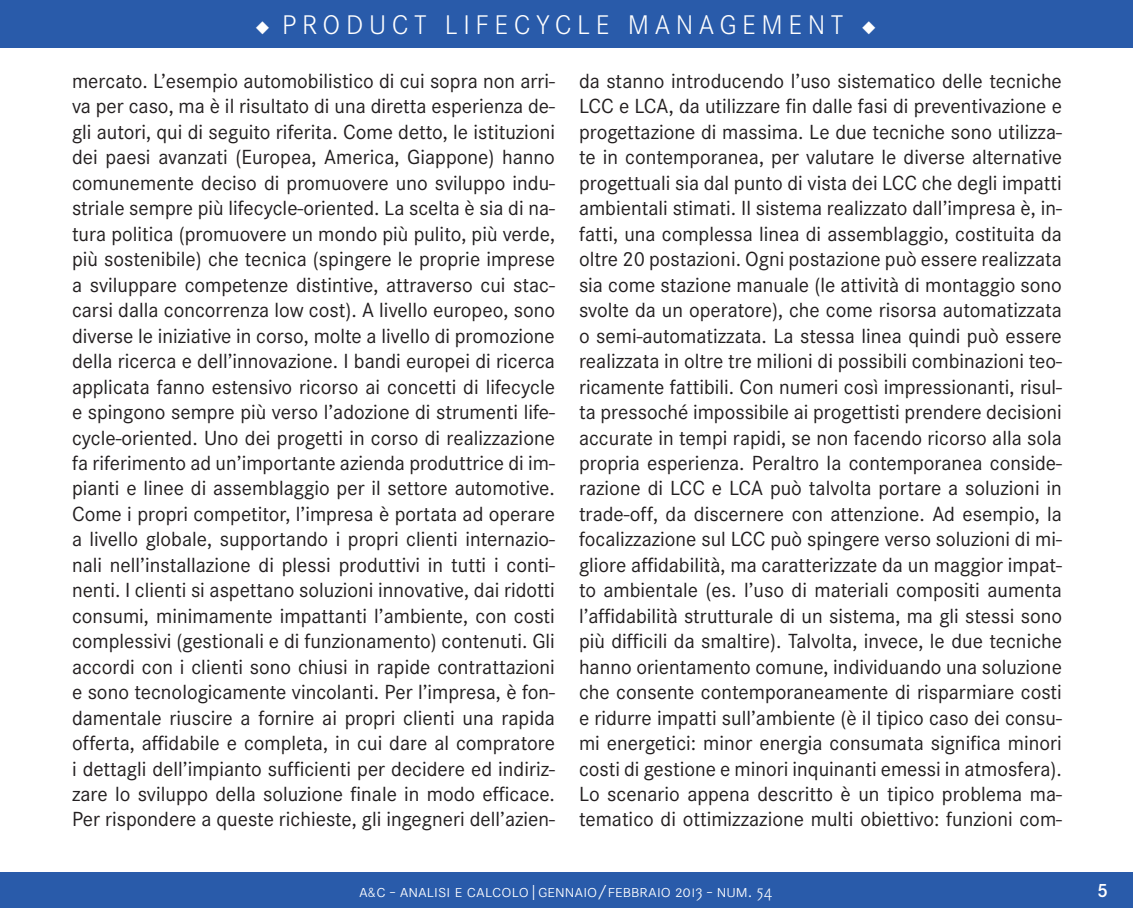
<style>
.page{position:relative;width:1134px;height:908px;background:#fff}
.page>*{position:absolute;margin:0;border:0;box-sizing:border-box;transform-origin:0 0}
.t1{font:300 28px "Corporate SSC";letter-spacing:.2em;color:#fff}
.t2{font:21.2px/25.4px "Corporate S";color:#231f20;text-align:justify}
.t3{font:600 20px "Corporate S";color:#fff}
.t4{font:300 18px "Corporate SSC";color:#fff}
.s1{font-size:14px}
</style>
<div class="page">
<div style="left:0;top:872px;width:1133px;height:35px;background:#295baa"></div>
<div style="left:0;top:0;width:1133px;height:48px;background:#295baa"></div>
<h1 class="t1" style="left:256px;top:9px;width:622px">◆ PRODUCT LIFECYCLE MANAGEMENT ◆</h1>
<p class="t2" style="left:72px;top:68px;width:485px">mercato. L’esempio automobilistico di cui sopra non arri&shy;va per caso, ma è il risultato di una diretta esperienza de&shy;gli autori, qui di seguito riferita. Come detto, le istituzioni dei paesi avanzati (Europea, America, Giappone) hanno comunemente deciso di promuovere uno sviluppo indu&shy;striale sempre più lifecycle-oriented. La scelta è sia di na&shy;tura politica (promuovere un mondo più pulito, più verde, più sostenibile) che tecnica (spingere le proprie imprese a sviluppare competenze distintive, attraverso cui stac&shy;carsi dalla concorrenza low cost). A livello europeo, sono diverse le iniziative in corso, molte a livello di promozione della ricerca e dell’innovazione. I bandi europei di ricerca applicata fanno estensivo ricorso ai concetti di lifecycle e spingono sempre più verso l’adozione di strumenti life&shy;cycle-oriented. Uno dei progetti in corso di realizzazione fa riferimento ad un’importante azienda produttrice di im&shy;pianti e linee di assemblaggio per il settore automotive.<br>Come i propri competitor, l’impresa è portata ad operare a livello globale, supportando i propri clienti internazio&shy;nali nell’installazione di plessi produttivi in tutti i conti&shy;nenti. I clienti si aspettano soluzioni innovative, dai ridotti consumi, minimamente impattanti l’ambiente, con costi complessivi (gestionali e di funzionamento) contenuti. Gli accordi con i clienti sono chiusi in rapide contrattazioni e sono tecnologicamente vincolanti. Per l’impresa, è fon&shy;damentale riuscire a fornire ai propri clienti una rapida offerta, affidabile e completa, in cui dare al compratore i dettagli dell’impianto sufficienti per decidere ed indiriz&shy;zare lo sviluppo della soluzione finale in modo efficace.<br>Per rispondere a queste richieste, gli ingegneri dell’azien-</p>
<p class="t2" style="left:579px;top:68px;width:484px">da stanno introducendo l’uso sistematico delle tecniche LCC e LCA, da utilizzare fin dalle fasi di preventivazione e progettazione di massima. Le due tecniche sono utilizza&shy;te in contemporanea, per valutare le diverse alternative progettuali sia dal punto di vista dei LCC che degli impatti ambientali stimati. Il sistema realizzato dall’impresa è, in&shy;fatti, una complessa linea di assemblaggio, costituita da oltre 20 postazioni. Ogni postazione può essere realizzata sia come stazione manuale (le attività di montaggio sono svolte da un operatore), che come risorsa automatizzata o semi-automatizzata. La stessa linea quindi può essere realizzata in oltre tre milioni di possibili combinazioni teo&shy;ricamente fattibili. Con numeri così impressionanti, risul&shy;ta pressoché impossibile ai progettisti prendere decisioni accurate in tempi rapidi, se non facendo ricorso alla sola propria esperienza. Peraltro la contemporanea conside&shy;razione di LCC e LCA può talvolta portare a soluzioni in trade-off, da discernere con attenzione. Ad esempio, la focalizzazione sul LCC può spingere verso soluzioni di mi&shy;gliore affidabilità, ma caratterizzate da un maggior impat&shy;to ambientale (es. l’uso di materiali compositi aumenta l’affidabilità strutturale di un sistema, ma gli stessi sono più difficili da smaltire). Talvolta, invece, le due tecniche hanno orientamento comune, individuando una soluzione che consente contemporaneamente di risparmiare costi e ridurre impatti sull’ambiente (è il tipico caso dei consu&shy;mi energetici: minor energia consumata significa minori costi di gestione e minori inquinanti emessi in atmosfera).<br>Lo scenario appena descritto è un tipico problema ma&shy;tematico di ottimizzazione multi obiettivo: funzioni com-</p>
<p class="t4" style="left:359px;top:880px;width:415px">a<span class="s1">&amp;</span>c - analisi e calcolo|gennaio/febbraio 2013 - num. 54</p>
<p class="t3" style="left:1097px;top:878px;width:13px">5</p>
</div>
